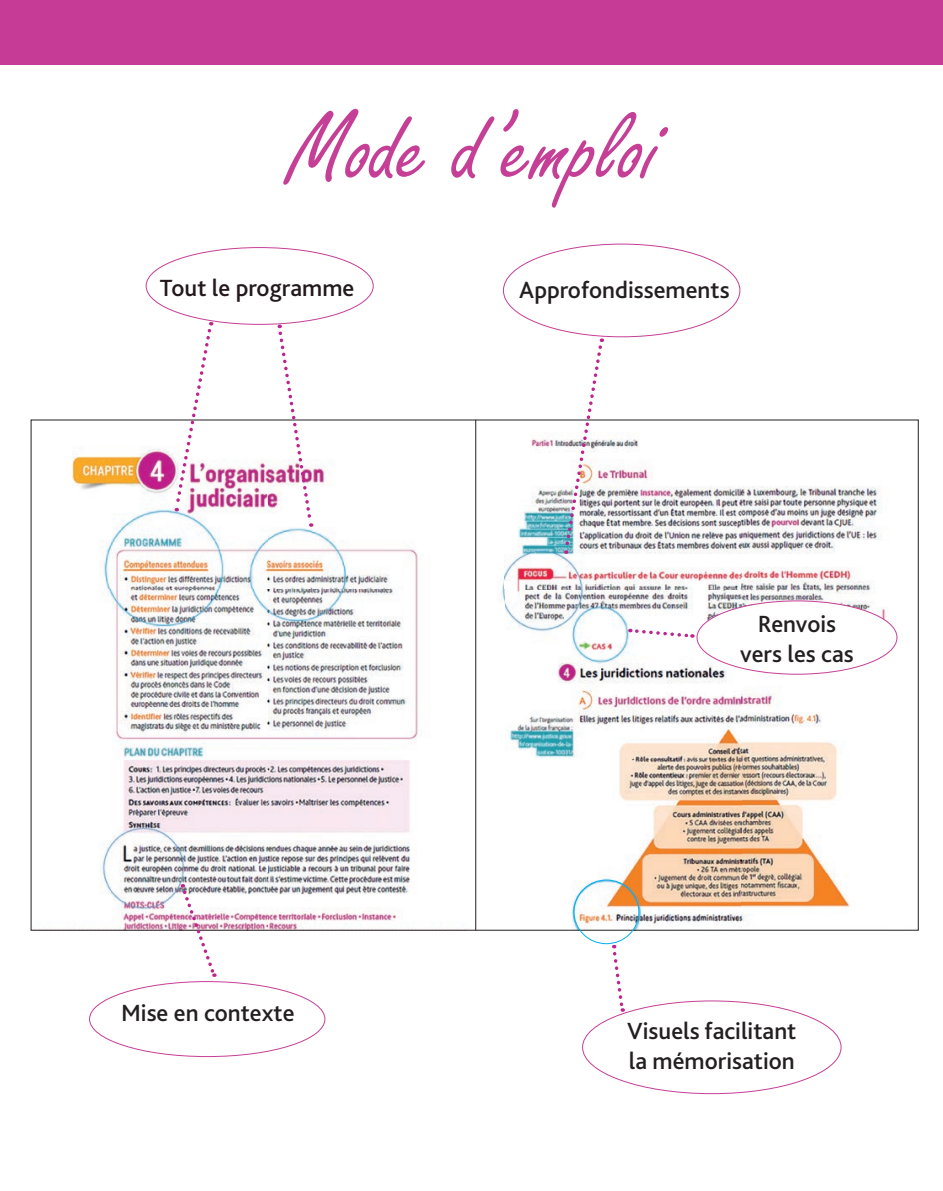
<style>
.page{position:relative;width:943px;height:1191px;background:#fff}
.page>*{position:absolute;margin:0;border:0;box-sizing:border-box;transform-origin:0 0}
.t1{font:105px "Freestyle Script";color:#c53f97}
.t2{font:500 24.5px/29.4px "Bliss 2";color:#231f20}
.t3{font:500 24.5px "Bliss 2";color:#23181c}
</style>
<div class="page">
<div style="left:0;top:0;width:942px;height:64px;background:#c53b96"></div>
<img style="left:71px;top:422px;width:827px;height:506px">
<img style="left:644px;top:616px;width:71px;height:11px">
<img style="left:678px;top:617px;width:35px;height:15px">
<svg style="left:173px;top:322px;width:40px;height:189px"></svg>
<svg style="left:276px;top:325px;width:38px;height:202px"></svg>
<svg style="left:180px;top:884px;width:37px;height:93px"></svg>
<svg style="left:612px;top:945px;width:13px;height:66px"></svg>
<img style="left:562px;top:338px;width:42px;height:216px">
<svg style="left:630px;top:627px;width:63px;height:12px"></svg>
<div style="left:697px;top:601px;width:200px;height:73px;background:#fff;border-radius:50%"></div>
<hr style="left:475px;top:420px;width:1px;height:510px;background:#231f20">
<div style="left:573px;top:879px;width:66px;height:65px;border:1px solid #00aeef;border-radius:50%"></div>
<h1 class="t1" style="left:289px;top:91px;width:372px">Mode d’emploi</h1>
<p class="t3" style="left:160px;top:273px;width:196px">Tout le programme</p>
<p class="t2" style="left:121px;top:997px;width:175px">Mise en contexte</p>
<p class="t2" style="left:519px;top:275px;width:212px">Approfondissements</p>
<p class="t2" style="left:740px;top:609px;width:115px;text-align:center">Renvois vers les cas</p>
<p class="t2" style="left:627px;top:1016px;width:171px">Visuels facilitant la mémorisation</p>
</div>
